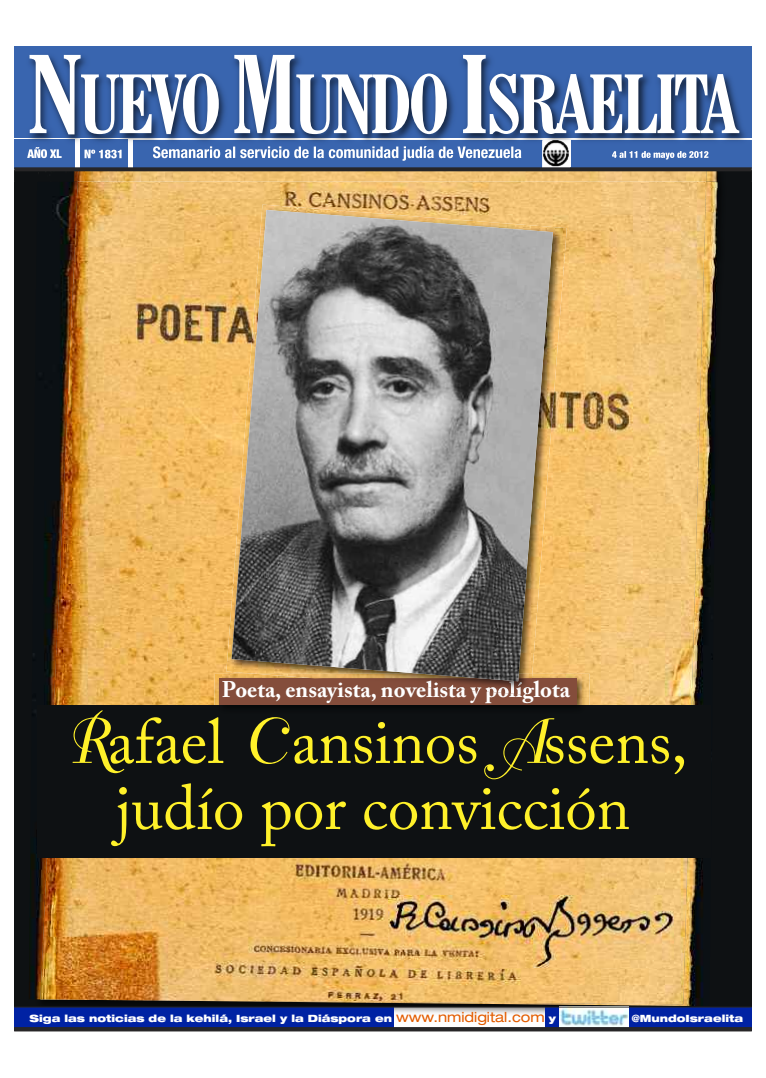
<style>
.page{position:relative;width:766px;height:1078px;background:#fff}
.page>*{position:absolute;margin:0;border:0;box-sizing:border-box;transform-origin:0 0}
.t1{font:700 condensed 108.8px "Century Schoolbook BT";color:#fff}
.t2{font:700 condensed 81.6px "Century Schoolbook BT";letter-spacing:-.03em;color:#fff}
.t3{font:63.1px/66px "Adobe Caslon Pro";color:#fff12a;text-align:center}
.t4{font:700 22.5px "Adobe Caslon Pro";color:#fff}
.t5{font:900 expanded 10px "Helvetica Neue";color:#fff}
.s1{font-size:108.8px}
.s2{font-family:"Bellevue"}
.s3{font-weight:400;font-size:14px;color:#e35c00}
</style>
<div class="page">
<div style="left:14px;top:170px;width:737px;height:836px;background:#0e1113"></div>
<img style="left:393px;top:1007px;width:166px;height:11px">
<img style="left:29px;top:653px;width:11px;height:346px">
<img style="left:40px;top:182px;width:666px;height:821px">
<div style="left:37px;top:705px;width:673px;height:151px;background:#0e1113"></div>
<img style="left:214px;top:673px;width:375px;height:32px">
<img style="left:221px;top:704px;width:354px;height:1px">
<svg style="left:269px;top:717px;width:12px;height:1px"></svg>
<div style="left:219px;top:678px;width:357px;height:26px;background:#844d3b"></div>
<img style="left:388px;top:895px;width:285px;height:72px">
<img style="left:226px;top:204px;width:340px;height:469px">
<img style="left:426px;top:681px;width:106px;height:14px">
<img style="left:231px;top:210px;width:321px;height:471px">
<svg style="left:706px;top:171px;width:25px;height:11px"></svg>
<img style="left:37px;top:171px;width:41px;height:11px">
<img style="left:78px;top:171px;width:628px;height:11px">
<img style="left:14px;top:46px;width:737px;height:91px">
<img style="left:14px;top:139px;width:737px;height:28px">
<img style="left:153px;top:146px;width:101px;height:12px">
<img style="left:84px;top:150px;width:37px;height:8px">
<img style="left:612px;top:151px;width:82px;height:8px">
<img style="left:542px;top:140px;width:28px;height:27px">
<img style="left:543px;top:141px;width:27px;height:25px">
<img style="left:27px;top:147px;width:35px;height:11px">
<div style="left:14px;top:1007px;width:379px;height:23px;background:#0022a3"></div>
<div style="left:545px;top:1007px;width:13px;height:23px;background:#0022a3"></div>
<div style="left:626px;top:1007px;width:125px;height:23px;background:#0022a3"></div>
<img style="left:559px;top:1007px;width:69px;height:19px">
<svg style="left:393px;top:1026px;width:236px;height:1px"></svg>
<hr style="left:14px;top:1027px;width:737px;height:4px;background:#272627">
<hr style="left:14px;top:1006px;width:737px;height:1px;background:#272627">
<svg style="left:14px;top:167px;width:737px;height:4px;background:#292b32"></svg>
<h1 class="t1" style="left:29px;top:55px;width:55px">N</h1>
<h2 class="t2" style="left:79px;top:74px;width:659px">UEVO <span class="s1">M</span>UNDO <span class="s1">I</span>SRAELITA</h2>
<h3 class="t4" style="left:222px;top:680px;width:349px">Poeta, ensayista, novelista y políglota</h3>
<h3 class="t3" style="left:63px;top:716px;width:626px"><span class="s2">R</span>afael <span class="s2">C</span>ansinos <span class="s2">A</span>ssens, judío por convicción</h3>
<p class="t5" style="left:30px;top:1014px;width:527px">Siga las noticias de la kehilá, Israel y la Diáspora en <span class="s3">www.nmidigital.com</span> y</p>
<p class="t5" style="left:631px;top:1014px;width:113px">@MundoIsraelita</p>
</div>
